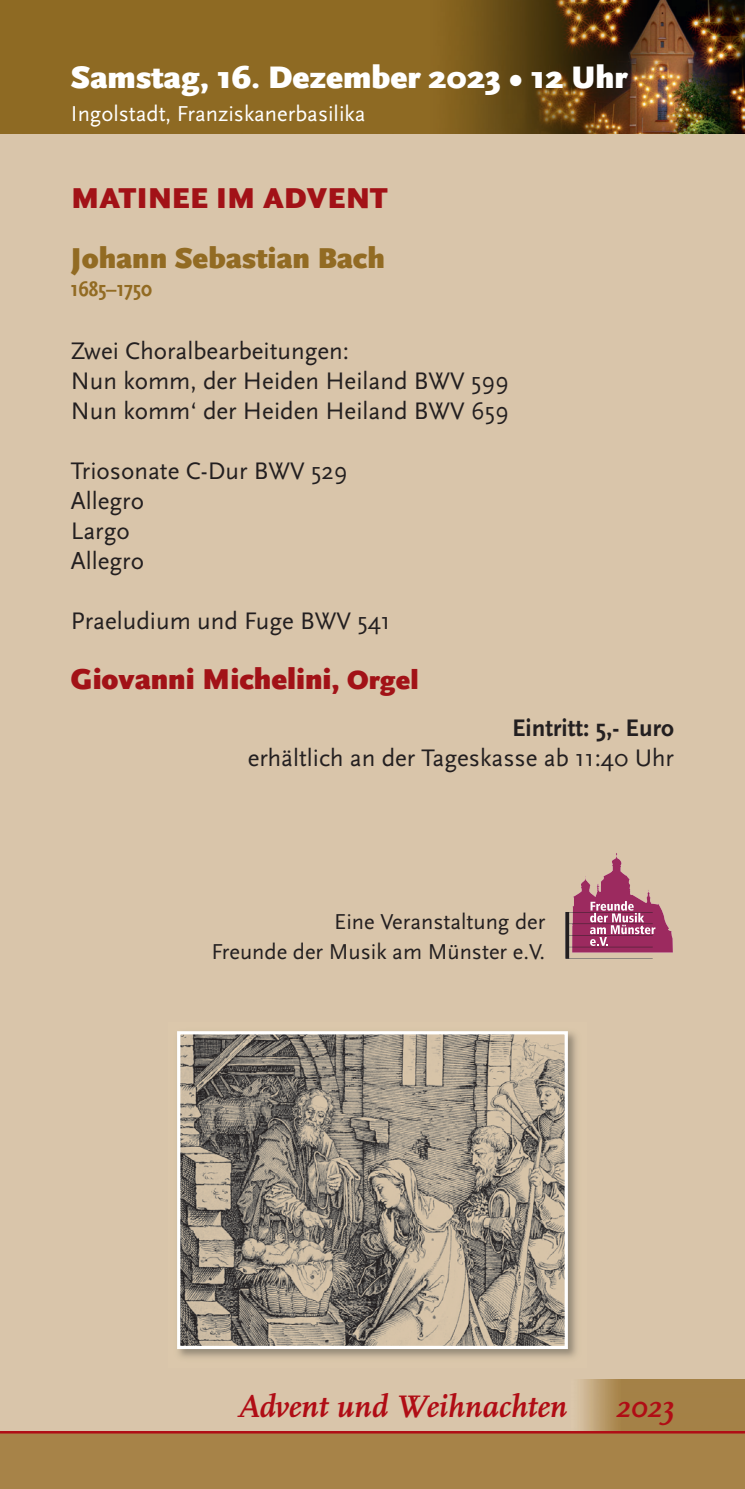
<style>
.page{position:relative;width:745px;height:1489px;background:#fff}
.page>*{position:absolute;margin:0;border:0;box-sizing:border-box;transform-origin:0 0}
.t1{font:900 32.5px "Scala Sans Pro";color:#fff}
.t2{font:italic 700 32.5px "Scala";color:#b00d15}
.t3{font:900 30px "Scala Sans Pro";color:#a21217}
.t4{font:900 30px "Scala Sans Pro";color:#926b23}
.t5{font:25px/30px "Scala Sans Pro";color:#231f20}
.t6{font:700 25px "Scala Sans Pro";color:#231f20}
.t7{font:22.5px/30px "Scala Sans Pro";color:#231f20;text-align:right}
.t8{font:22.5px "Scala Sans Pro";color:#fff}
.t9{font:700 condensed 22.5px "Scala Sans Pro";color:#926b23}
.s1{font-size:27.5px}
</style>
<div class="page">
<div style="left:0;top:0;width:744px;height:1488px;background:#d9c5aa"></div>
<div style="left:0;top:1433px;width:744px;height:55px;background:#a78348"></div>
<hr style="left:0;top:1430px;width:744px;height:3px;background:#b00d15">
<img style="left:0;top:0;width:744px;height:133px">
<img style="left:177px;top:1031px;width:399px;height:326px">
<img style="left:181px;top:1035px;width:382px;height:309px">
<div style="left:177px;top:1031px;width:390px;height:317px;border:3px solid #fff"></div>
<svg style="left:565px;top:853px;width:107px;height:105px"></svg>
<h1 class="t1" style="left:71px;top:65px;width:557px">Samstag, 16. Dezember 2023 • 12 Uhr</h1>
<p class="t8" style="left:71px;top:104px;width:296px">Ingolstadt, Franziskanerbasilika</p>
<p class="t3" style="left:71px;top:187px;width:318px">MATINEE IM ADVENT</p>
<p class="t4" style="left:71px;top:247px;width:315px">Johann Sebastian Bach</p>
<p class="t9" style="left:71px;top:275px;width:83px">1685–1750</p>
<p class="t5" style="left:71px;top:337px;width:439px">Zwei Choralbearbeitungen:<br>Nun komm, der Heiden Heiland BWV 599<br>Nun komm‘ der Heiden Heiland BWV 659</p>
<p class="t5" style="left:71px;top:457px;width:278px">Triosonate C-Dur BWV 529<br>Allegro<br>Largo<br>Allegro</p>
<p class="t5" style="left:71px;top:607px;width:321px">Praeludium und Fuge BWV 541</p>
<p class="t3" style="left:71px;top:667px;width:349px">Giovanni Michelini, <span class="s1">Orgel</span></p>
<p class="t6" style="left:511px;top:718px;width:163px">Eintritt: 5,- Euro</p>
<p class="t5" style="left:247px;top:745px;width:427px">erhältlich an der Tageskasse ab 11:40 Uhr</p>
<p class="t7" style="left:211px;top:908px;width:335px">Eine Veranstaltung der<br>Freunde der Musik am Münster e.V.</p>
<h1 class="t2" style="left:237px;top:1386px;width:331px">Advent und Weihnachten</h1>
<h1 class="t2" style="left:615px;top:1386px;width:60px">2023</h1>
</div>
